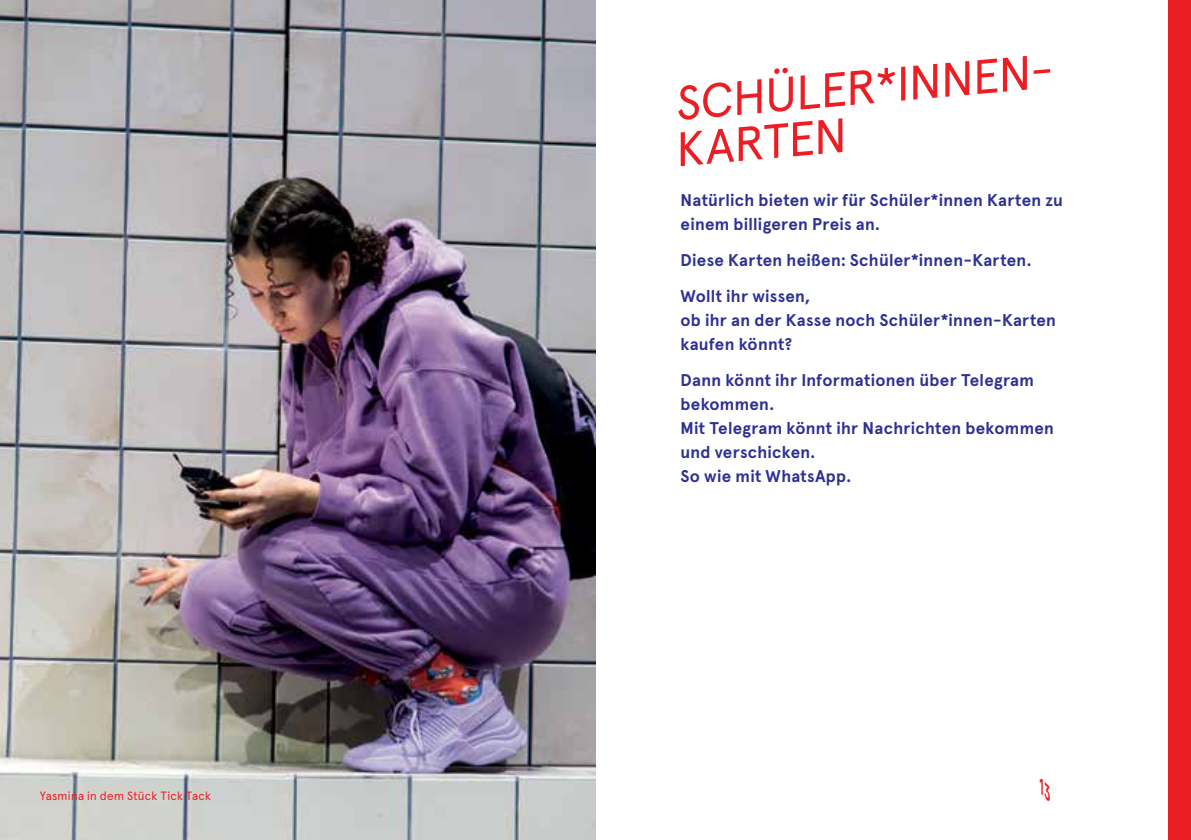
<style>
.page{position:relative;width:1191px;height:840px;background:#fff}
.page>*{position:absolute;margin:0;border:0;box-sizing:border-box;transform-origin:0 0}
.t1{font:48px/46px "Apercu Pro";color:#ed1d24}
.t2{font:700 17px/24px "Apercu Pro";letter-spacing:.015em;color:#2e3092}
.t3{font:12px "Apercu Pro";letter-spacing:.025em;color:#ed1d24}
</style>
<div class="page">
<div style="left:1168px;top:0;width:23px;height:839px;background:#ed1d24"></div>
<img style="left:0;top:0;width:595px;height:839px">
<svg style="left:141px;top:772px;width:10px;height:26px"></svg>
<p class="t3" style="left:40px;top:788px;width:173px">Yasmina in dem Stück Tick Tack</p>
<h1 class="t1" style="left:669px;top:81px;width:385px;rotate:-5deg">SCHÜLER*INNEN-<br>KARTEN</h1>
<p class="t2" style="left:680px;top:187px;width:384px">Natürlich bieten wir für Schüler*innen Karten zu einem billigeren Preis an.</p>
<p class="t2" style="left:680px;top:241px;width:352px;line-height:36px">Diese Karten heißen: Schüler*innen-Karten.<br>Wollt ihr wissen,</p>
<p class="t2" style="left:680px;top:307px;width:377px">ob ihr an der Kasse noch Schüler*innen-Karten kaufen könnt?</p>
<p class="t2" style="left:680px;top:367px;width:375px">Dann könnt ihr Informationen über Telegram bekommen.<br>Mit Telegram könnt ihr Nachrichten bekommen und verschicken.<br>So wie mit WhatsApp.</p>
</div>
